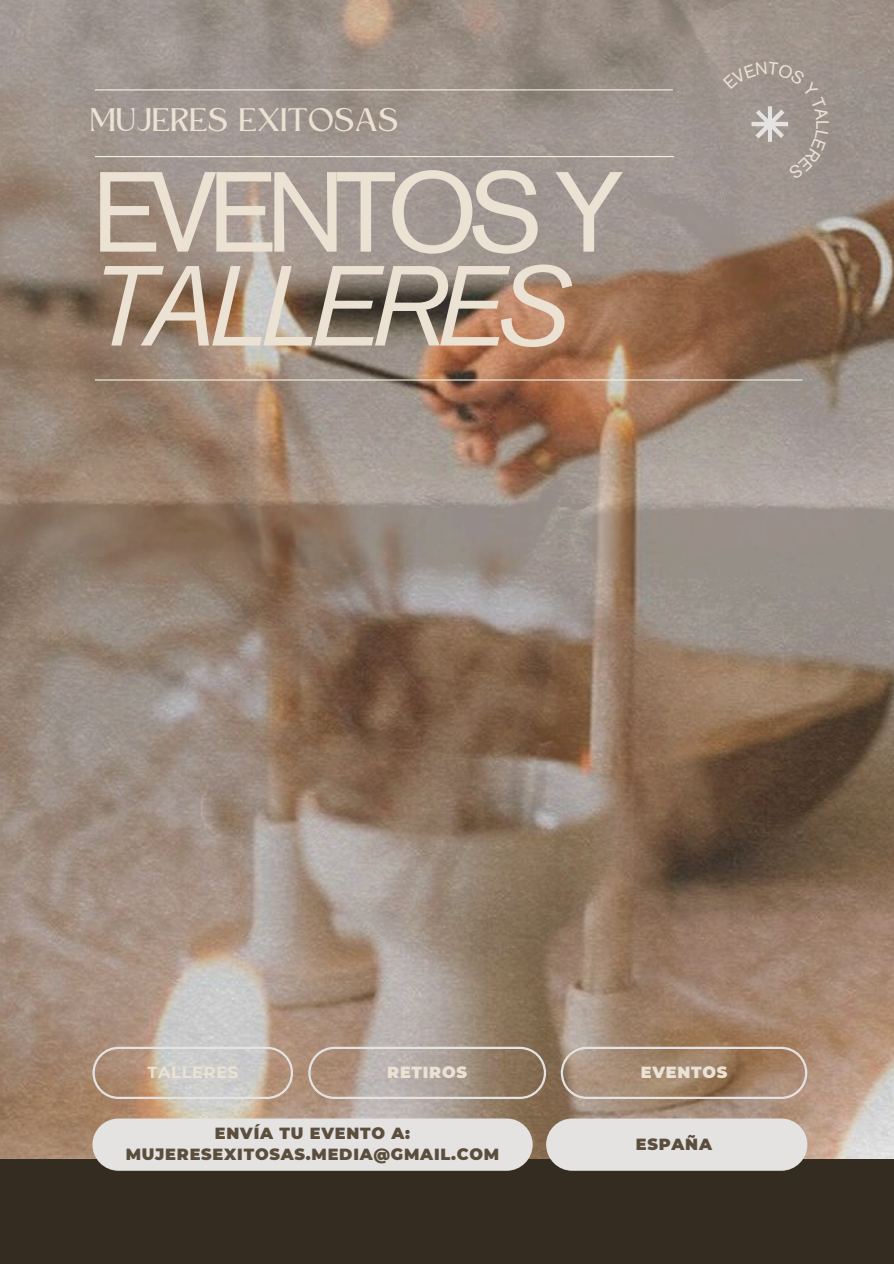
<style>
.page{position:relative;width:894px;height:1264px;background:#fff}
.page>*{position:absolute;margin:0;border:0;box-sizing:border-box;transform-origin:0 0}
.t1{font:112.5px "Akzidenz Grotesk Pro";letter-spacing:-.09em;color:#ebe2d3}
.t2{font:italic 112.5px "Akzidenz Grotesk Pro";letter-spacing:-.09em;color:#ebe2d3}
.t3{font:30.3px "Kingred Serif";letter-spacing:-.005em;color:#ebe2d3}
.t4{font:900 16.05px "Montserrat";letter-spacing:.045em;color:#5b4e3d}
.t5{font:900 16.05px "Montserrat";letter-spacing:.045em;color:#ebe2d3}
.t6{font:700 16.05px "Montserrat";letter-spacing:.045em;color:#ebe2d3}
</style>
<div class="page">
<div style="left:0;top:0;width:893px;height:1263px;background:#342c21"></div>
<img style="left:0;top:0;width:893px;height:1158px">
<svg style="left:92px;top:1046px;width:201px;height:52px;background:#c3b4a8"></svg>
<svg style="left:308px;top:1046px;width:237px;height:52px;background:#aa998c"></svg>
<svg style="left:560px;top:1046px;width:247px;height:52px;background:#a68c75"></svg>
<div style="left:92px;top:1118px;width:440px;height:52px;background:#e4e3e2;border-radius:26px"></div>
<div style="left:546px;top:1118px;width:261px;height:52px;background:#e4e3e2;border-radius:26px"></div>
<hr style="left:95px;top:156px;width:578px;height:1px;background:#f4f2e1">
<hr style="left:95px;top:379px;width:707px;height:1px;background:#f4f2e1">
<hr style="left:95px;top:89px;width:577px;height:1px;background:#f4f2e1">
<svg style="left:722px;top:62px;width:106px;height:118px;background:#a19791"></svg>
<p class="t3" style="left:91px;top:109px;width:310px">MUJERES EXITOSAS</p>
<p class="t1" style="left:91px;top:167px;width:534px">EVENTOS Y</p>
<h1 class="t2" style="left:89px;top:261px;width:481px">TALLERES</h1>
<p class="t6" style="left:147px;top:1062px;width:92px">TALLERES</p>
<p class="t5" style="left:387px;top:1062px;width:81px">RETIROS</p>
<p class="t5" style="left:640px;top:1062px;width:88px">EVENTOS</p>
<p class="t4" style="left:215px;top:1123px;width:196px">ENVÍA TU EVENTO A:</p>
<p class="t4" style="left:126px;top:1144px;width:375px">MUJERESEXITOSAS.MEDIA@GMAIL.COM</p>
<p class="t4" style="left:635px;top:1134px;width:78px">ESPAÑA</p>
</div>
